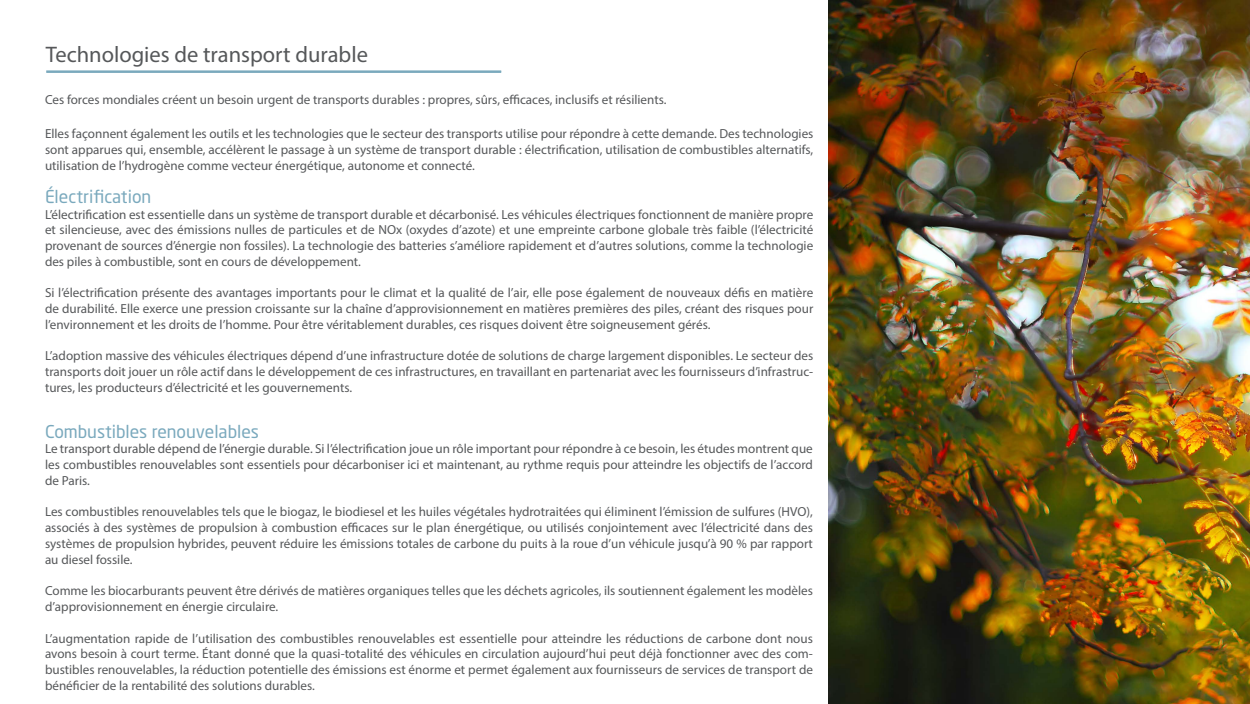
<style>
.page{position:relative;width:1250px;height:704px;background:#fff}
.page>*{position:absolute;margin:0;border:0;box-sizing:border-box;transform-origin:0 0}
.t1{font:22.5px "Myriad Pro";color:#56585a}
.t2{font:17.5px "Neo Sans Std";color:#7aa9bd}
.t3{font:13.12px/15.8px "Myriad Pro";color:#56585a;text-align:justify}
</style>
<div class="page">
<hr style="left:46px;top:70px;width:455px;height:3px;background:#7aa9bd">
<img style="left:828px;top:0;width:422px;height:703px">
<h1 class="t1" style="left:46px;top:40px;width:324px">Technologies de transport durable</h1>
<p class="t3" style="left:45px;top:92px;width:623px">Ces forces mondiales créent un besoin urgent de transports durables : propres, sûrs, efficaces, inclusifs et résilients.</p>
<p class="t3" style="left:45px;top:126px;width:770px">Elles façonnent également les outils et les technologies que le secteur des transports utilise pour répondre à cette demande. Des technologies sont apparues qui, ensemble, accélèrent le passage à un système de transport durable : électrification, utilisation de combustibles alternatifs, utilisation de l’hydrogène comme vecteur énergétique, autonome et connecté.</p>
<h2 class="t2" style="left:45px;top:185px;width:108px">Électrification</h2>
<p class="t3" style="left:45px;top:206px;width:770px">L’électrification est essentielle dans un système de transport durable et décarbonisé. Les véhicules électriques fonctionnent de manière propre et silencieuse, avec des émissions nulles de particules et de NOx (oxydes d’azote) et une empreinte carbone globale très faible (l’électricité provenant de sources d’énergie non fossiles). La technologie des batteries s’améliore rapidement et d’autres solutions, comme la technologie des piles à combustible, sont en cours de développement.</p>
<p class="t3" style="left:45px;top:285px;width:770px">Si l’électrification présente des avantages importants pour le climat et la qualité de l’air, elle pose également de nouveaux défis en matière de durabilité. Elle exerce une pression croissante sur la chaîne d’approvisionnement en matières premières des piles, créant des risques pour l’environnement et les droits de l’homme. Pour être véritablement durables, ces risques doivent être soigneusement gérés.</p>
<p class="t3" style="left:45px;top:348px;width:770px">L’adoption massive des véhicules électriques dépend d’une infrastructure dotée de solutions de charge largement disponibles. Le secteur des transports doit jouer un rôle actif dans le développement de ces infrastructures, en travaillant en partenariat avec les fournisseurs d’infrastruc&shy;tures, les producteurs d’électricité et les gouvernements.</p>
<h2 class="t2" style="left:45px;top:420px;width:216px">Combustibles renouvelables</h2>
<p class="t3" style="left:45px;top:440px;width:770px">Le transport durable dépend de l’énergie durable. Si l’électrification joue un rôle important pour répondre à ce besoin, les études montrent que les combustibles renouvelables sont essentiels pour décarboniser ici et maintenant, au rythme requis pour atteindre les objectifs de l’accord de Paris.</p>
<p class="t3" style="left:45px;top:503px;width:769px">Les combustibles renouvelables tels que le biogaz, le biodiesel et les huiles végétales hydrotraitées qui éliminent l’émission de sulfures (HVO), associés à des systèmes de propulsion à combustion efficaces sur le plan énergétique, ou utilisés conjointement avec l’électricité dans des systèmes de propulsion hybrides, peuvent réduire les émissions totales de carbone du puits à la roue d’un véhicule jusqu’à 90 % par rapport au diesel fossile.</p>
<p class="t3" style="left:45px;top:582px;width:769px">Comme les biocarburants peuvent être dérivés de matières organiques telles que les déchets agricoles, ils soutiennent également les modèles d’approvisionnement en énergie circulaire.</p>
<p class="t3" style="left:45px;top:629px;width:770px">L’augmentation rapide de l’utilisation des combustibles renouvelables est essentielle pour atteindre les réductions de carbone dont nous avons besoin à court terme. Étant donné que la quasi-totalité des véhicules en circulation aujourd’hui peut déjà fonctionner avec des com&shy;bustibles renouvelables, la réduction potentielle des émissions est énorme et permet également aux fournisseurs de services de transport de bénéficier de la rentabilité des solutions durables.</p>
</div>
